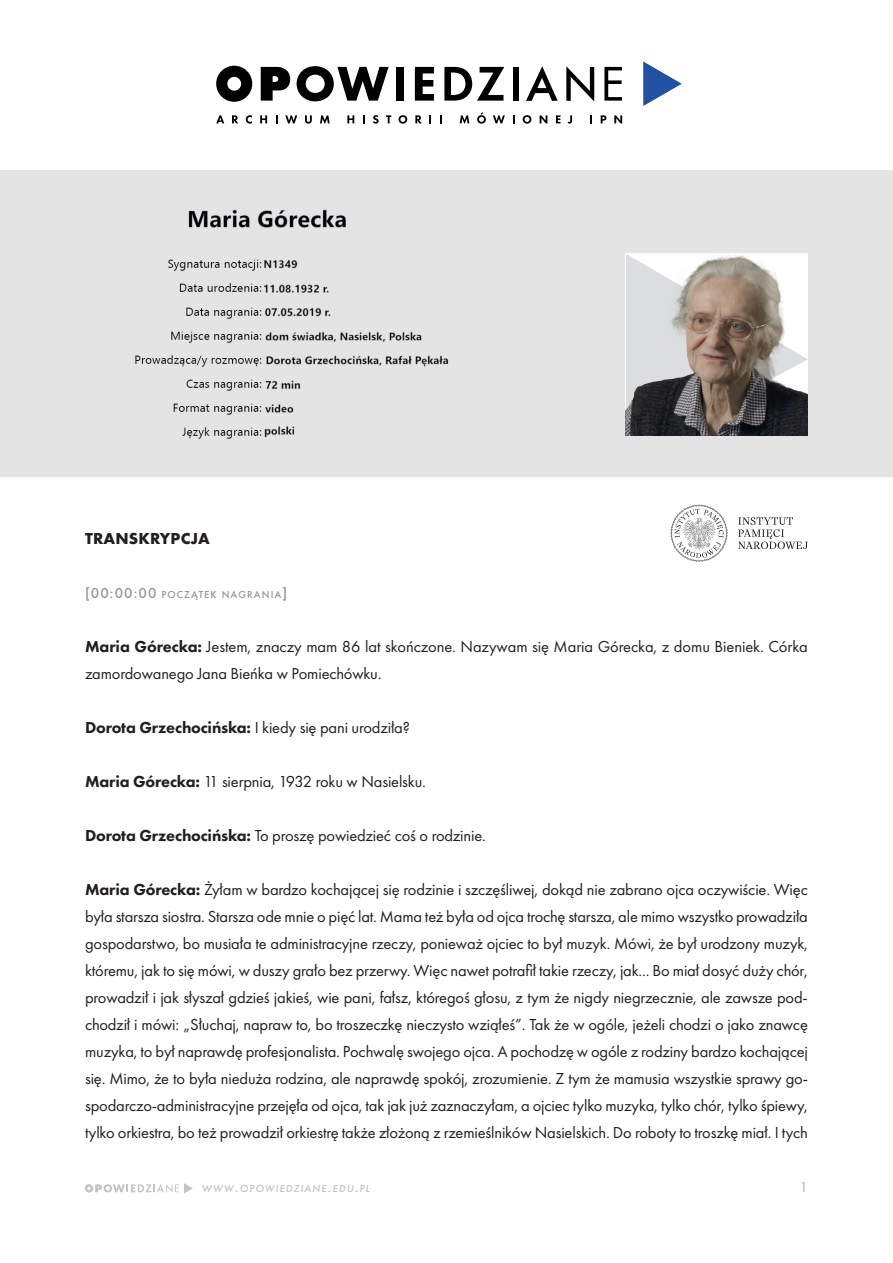
<style>
.page{position:relative;width:893px;height:1263px;background:#fff}
.page>*{position:absolute;margin:0;border:0;box-sizing:border-box;transform-origin:0 0}
.t1{font:16.5px/27px "Futura PT";letter-spacing:-.01em;color:#231f20}
.t2{font:700 16.5px "Futura PT";letter-spacing:.01em;color:#231f20}
.t3{font:500 15px "Futura PT";color:#c1c2c4}
.t4{font:500 10.5px "Futura PT";letter-spacing:.105em;color:#939598}
.t5{font:italic 500 10.5px "Futura PT";letter-spacing:.105em;color:#c1c2c4}
.s1{font-size:15px}
.s2{font-weight:800}
</style>
<div class="page">
<svg style="left:85px;top:1183px;width:108px;height:10px"></svg>
<div style="left:0;top:171px;width:893px;height:306px;background:#e3e4e3"></div>
<svg style="left:261px;top:67px;width:29px;height:34px"></svg>
<svg style="left:297px;top:66px;width:92px;height:35px"></svg>
<div style="left:396px;top:67px;width:8px;height:34px;background:#000001"></div>
<svg style="left:415px;top:67px;width:19px;height:34px"></svg>
<svg style="left:444px;top:67px;width:60px;height:34px"></svg>
<div style="left:513px;top:67px;width:5px;height:34px;background:#000001"></div>
<svg style="left:526px;top:66px;width:32px;height:35px"></svg>
<svg style="left:566px;top:66px;width:28px;height:36px"></svg>
<svg style="left:604px;top:67px;width:18px;height:34px"></svg>
<svg style="left:643px;top:61px;width:39px;height:45px"></svg>
<svg style="left:216px;top:66px;width:36px;height:36px"></svg>
<svg style="left:216px;top:115px;width:8px;height:8px"></svg>
<svg style="left:232px;top:115px;width:6px;height:8px"></svg>
<svg style="left:246px;top:115px;width:6px;height:9px"></svg>
<svg style="left:260px;top:115px;width:7px;height:8px"></svg>
<svg style="left:276px;top:115px;width:2px;height:8px"></svg>
<svg style="left:285px;top:115px;width:12px;height:8px"></svg>
<svg style="left:305px;top:115px;width:7px;height:9px"></svg>
<svg style="left:320px;top:115px;width:10px;height:8px"></svg>
<svg style="left:347px;top:115px;width:7px;height:8px"></svg>
<svg style="left:363px;top:115px;width:2px;height:8px"></svg>
<svg style="left:373px;top:115px;width:6px;height:9px"></svg>
<svg style="left:386px;top:115px;width:5px;height:8px"></svg>
<svg style="left:398px;top:115px;width:9px;height:9px"></svg>
<svg style="left:415px;top:115px;width:7px;height:8px"></svg>
<svg style="left:440px;top:115px;width:2px;height:8px"></svg>
<svg style="left:460px;top:115px;width:9px;height:8px"></svg>
<svg style="left:477px;top:112px;width:9px;height:12px"></svg>
<svg style="left:493px;top:115px;width:12px;height:8px"></svg>
<svg style="left:523px;top:115px;width:8px;height:9px"></svg>
<svg style="left:540px;top:115px;width:7px;height:8px"></svg>
<svg style="left:556px;top:115px;width:4px;height:8px"></svg>
<svg style="left:568px;top:115px;width:4px;height:9px"></svg>
<svg style="left:590px;top:115px;width:2px;height:8px"></svg>
<svg style="left:601px;top:115px;width:5px;height:8px"></svg>
<svg style="left:614px;top:115px;width:8px;height:8px"></svg>
<svg style="left:670px;top:505px;width:58px;height:57px"></svg>
<svg style="left:738px;top:517px;width:70px;height:32px"></svg>
<img style="left:626px;top:254px;width:182px;height:182px">
<p class="t2" style="left:85px;top:528px;width:126px">TRANSKRYPCJA</p>
<p class="t4" style="left:85px;top:588px;width:204px"><span class="s1">[00:00:00</span> POCZĄTEK NAGRANIA<span class="s1">]</span></p>
<p class="t1" style="left:85px;top:633px;width:724px"><span class="s2">Maria Górecka:</span> Jestem, znaczy mam 86 lat skończone. Nazywam się Maria Górecka, z domu Bieniek. Córka zamordowanego Jana Bieńka w Pomiechówku.</p>
<p class="t1" style="left:85px;top:714px;width:326px"><span class="s2">Dorota Grzechocińska:</span> I kiedy się pani urodziła?</p>
<p class="t1" style="left:85px;top:768px;width:342px"><span class="s2">Maria Górecka:</span> 11 sierpnia, 1932 roku w Nasielsku.</p>
<p class="t1" style="left:85px;top:822px;width:402px"><span class="s2">Dorota Grzechocińska:</span> To proszę powiedzieć coś o rodzinie.</p>
<p class="t1" style="left:85px;top:876px;width:724px;text-align:justify"><span class="s2">Maria Górecka:</span> Żyłam w bardzo kochającej się rodzinie i szczęśliwej, dokąd nie zabrano ojca oczywiście. Więc była starsza siostra. Starsza ode mnie o pięć lat. Mama też była od ojca trochę starsza, ale mimo wszystko prowadziła gospodarstwo, bo musiała te administracyjne rzeczy, ponieważ ojciec to był muzyk. Mówi, że był urodzony muzyk, któremu, jak to się mówi, w duszy grało bez przerwy. Więc nawet potrafił takie rzeczy, jak... Bo miał dosyć duży chór, prowadził i jak słyszał gdzieś jakieś, wie pani, fałsz, któregoś głosu, z tym że nigdy niegrzecznie, ale zawsze pod&shy;chodził i mówi: „Słuchaj, napraw to, bo troszeczkę nieczysto wziąłeś”. Tak że w ogóle, jeżeli chodzi o jako znawcę muzyka, to był naprawdę profesjonalista. Pochwalę swojego ojca. A pochodzę w ogóle z rodziny bardzo kochającej się. Mimo, że to była nieduża rodzina, ale naprawdę spokój, zrozumienie. Z tym że mamusia wszystkie sprawy go&shy;spodarczo-administracyjne przejęła od ojca, tak jak już zaznaczyłam, a ojciec tylko muzyka, tylko chór, tylko śpiewy, tylko orkiestra, bo też prowadził orkiestrę także złożoną z rzemieślników Nasielskich. Do roboty to troszkę miał. I tych</p>
<p class="t5" style="left:202px;top:1182px;width:169px">WWW<span class="s1">.</span>OPOWIEDZIANE<span class="s1">.</span>EDU<span class="s1">.</span>PL</p>
<p class="t3" style="left:799px;top:1178px;width:10px">1</p>
</div>
